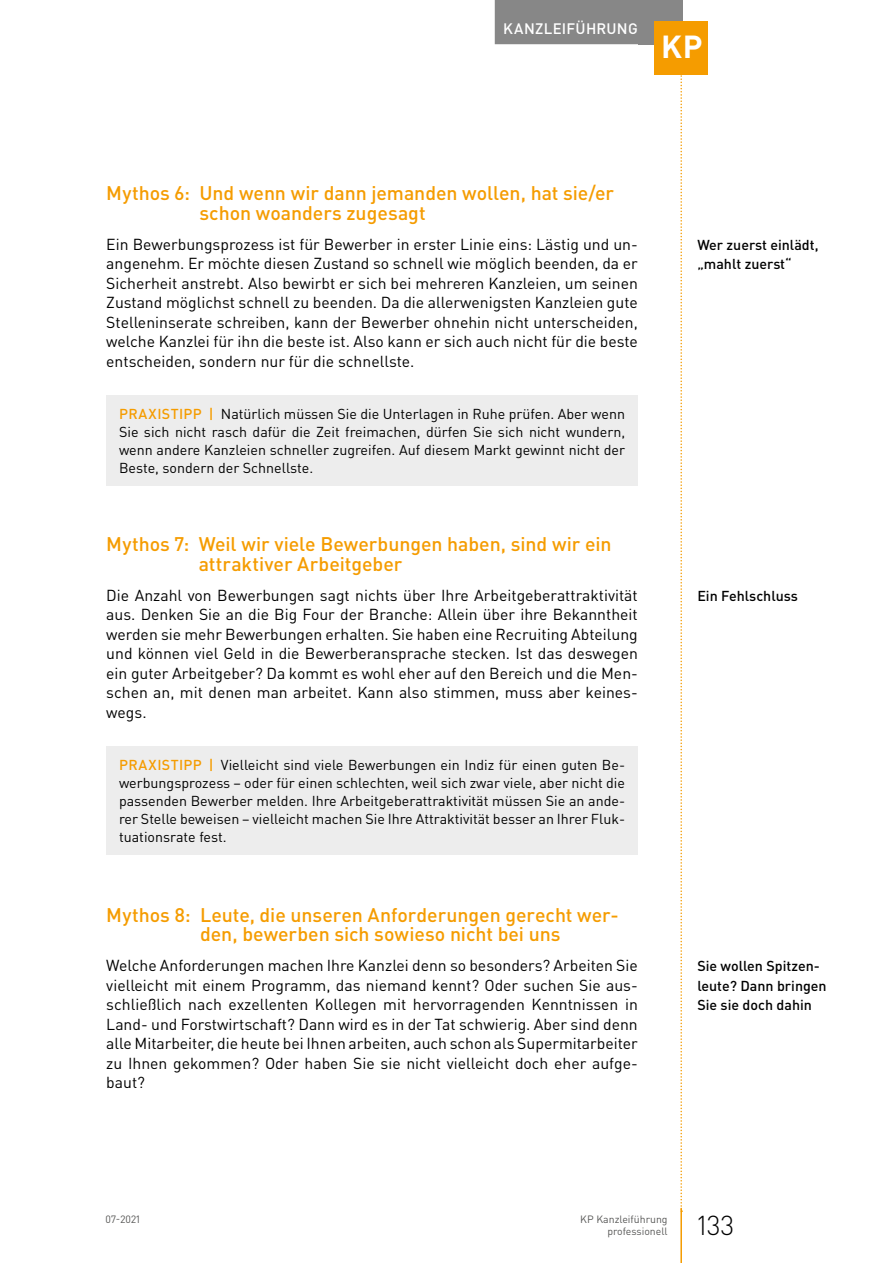
<style>
.page{position:relative;width:893px;height:1263px;background:#fff}
.page>*{position:absolute;margin:0;border:0;box-sizing:border-box;transform-origin:0 0}
.t1{font:700 31.5px "DIN Pro";color:#fff}
.t2{font:300 27px "DIN Pro";color:#000}
.t3{font:500 19.5px/19.5px "DIN Pro";color:#f59c00}
.t4{font:15.75px/19.5px "DIN Pro";color:#000;text-align:justify}
.t5{font:500 15px "DIN Pro";letter-spacing:.015em;color:#fff}
.t6{font:14.25px/18px "DIN Pro";color:#000;text-align:justify}
.t7{font:500 14.25px/19.5px "DIN Pro";color:#000}
.t8{font:10.5px/12.8px "DIN Pro";color:#575756;text-align:right}
.s1{font-weight:500;color:#f59c00}
</style>
<div class="page">
<svg style="left:680px;top:74px;width:2px;height:1134px"></svg>
<div style="left:638px;top:0;width:44px;height:44px;background:#878787"></div>
<hr style="left:680px;top:1208px;width:2px;height:55px;background:#f59c00">
<div style="left:495px;top:0;width:151px;height:44px;background:#878787"></div>
<div style="left:655px;top:21px;width:53px;height:53px;background:#f59c00"></div>
<div style="left:106px;top:395px;width:532px;height:90px;background:#ededed"></div>
<div style="left:106px;top:746px;width:532px;height:108px;background:#ededed"></div>
<p class="t5" style="left:503px;top:18px;width:136px">Kanzleiführung</p>
<h1 class="t1" style="left:661px;top:26px;width:43px">KP</h1>
<p class="t3" style="left:199px;top:183px;width:416px;text-indent:-93px">Mythos 6: Und wenn wir dann jemanden wollen, hat sie/er schon woanders zugesagt</p>
<p class="t4" style="left:106px;top:234px;width:533px">Ein Bewerbungsprozess ist für Bewerber in erster Linie eins: Lästig und un&shy;angenehm. Er möchte diesen Zustand so schnell wie möglich beenden, da er Sicherheit anstrebt. Also bewirbt er sich bei mehreren Kanzleien, um seinen Zustand möglichst schnell zu beenden. Da die allerwenigsten Kanzleien gute Stelleninserate schreiben, kann der Bewerber ohnehin nicht unterscheiden, welche Kanzlei für ihn die beste ist. Also kann er sich auch nicht für die beste entscheiden, sondern nur für die schnellste.</p>
<p class="t6" style="left:119px;top:404px;width:508px"><span class="s1">PRAXISTI PP |</span> Natürlich müssen Sie die Unterlagen in Ruhe prüfen. Aber wenn Sie sich nicht rasch dafür die Zeit freimachen, dürfen Sie sich nicht wundern, wenn andere Kanzleien schneller zugreifen. Auf diesem Markt gewinnt nicht der Beste, sondern der Schnellste.</p>
<p class="t3" style="left:199px;top:534px;width:414px;text-indent:-92px">Mythos 7: Weil wir viele Bewerbungen haben, sind wir ein attraktiver Arbeitgeber</p>
<p class="t4" style="left:106px;top:585px;width:533px">Die Anzahl von Bewerbungen sagt nichts über Ihre Arbeitgeberattraktivität aus. Denken Sie an die Big Four der Branche: Allein über ihre Bekanntheit werden sie mehr Bewerbungen erhalten. Sie haben eine Recruiting Abteilung und können viel Geld in die Bewerberansprache stecken. Ist das deswegen ein guter Arbeitgeber? Da kommt es wohl eher auf den Bereich und die Men&shy;schen an, mit denen man arbeitet. Kann also stimmen, muss aber keines&shy;wegs.</p>
<p class="t6" style="left:119px;top:755px;width:508px"><span class="s1">PRAXISTI PP |</span> Vielleicht sind viele Bewerbungen ein Indiz für einen guten Be&shy;werbungsprozess – oder für einen schlechten, weil sich zwar viele, aber nicht die passenden Bewerber melden. Ihre Arbeitgeberattraktivität müssen Sie an ande&shy;rer Stelle beweisen – vielleicht machen Sie Ihre Attraktivität besser an Ihrer Fluk&shy;tuationsrate fest.</p>
<p class="t3" style="left:200px;top:904px;width:420px;text-indent:-94px">Mythos 8: Leute, die unseren Anforderungen gerecht wer&shy;den, bewerben sich sowieso nicht bei uns</p>
<p class="t4" style="left:106px;top:955px;width:533px">Welche Anforderungen machen Ihre Kanzlei denn so besonders? Arbeiten Sie vielleicht mit einem Programm, das niemand kennt? Oder suchen Sie aus&shy;schließlich nach exzellenten Kollegen mit hervorragenden Kenntnissen in Land- und Forstwirtschaft? Dann wird es in der Tat schwierig. Aber sind denn alle Mitarbeiter, die heute bei Ihnen arbeiten, auch schon als Supermitarbeiter zu Ihnen gekommen? Oder haben Sie sie nicht vielleicht doch eher aufge&shy;baut?</p>
<p class="t7" style="left:697px;top:234px;width:123px">Wer zuerst einlädt, „mahlt zuerst“</p>
<p class="t7" style="left:697px;top:585px;width:102px">Ein Fehlschluss</p>
<p class="t7" style="left:697px;top:956px;width:131px">Sie wollen Spitzen&shy;leute? Dann bringen<br>Sie sie doch dahin</p>
<p class="t8" style="left:106px;top:1212px;width:36px">07-2021</p>
<p class="t8" style="left:580px;top:1212px;width:89px">KP Kanzleiführung professionell</p>
<h2 class="t2" style="left:697px;top:1207px;width:38px">133</h2>
</div>
